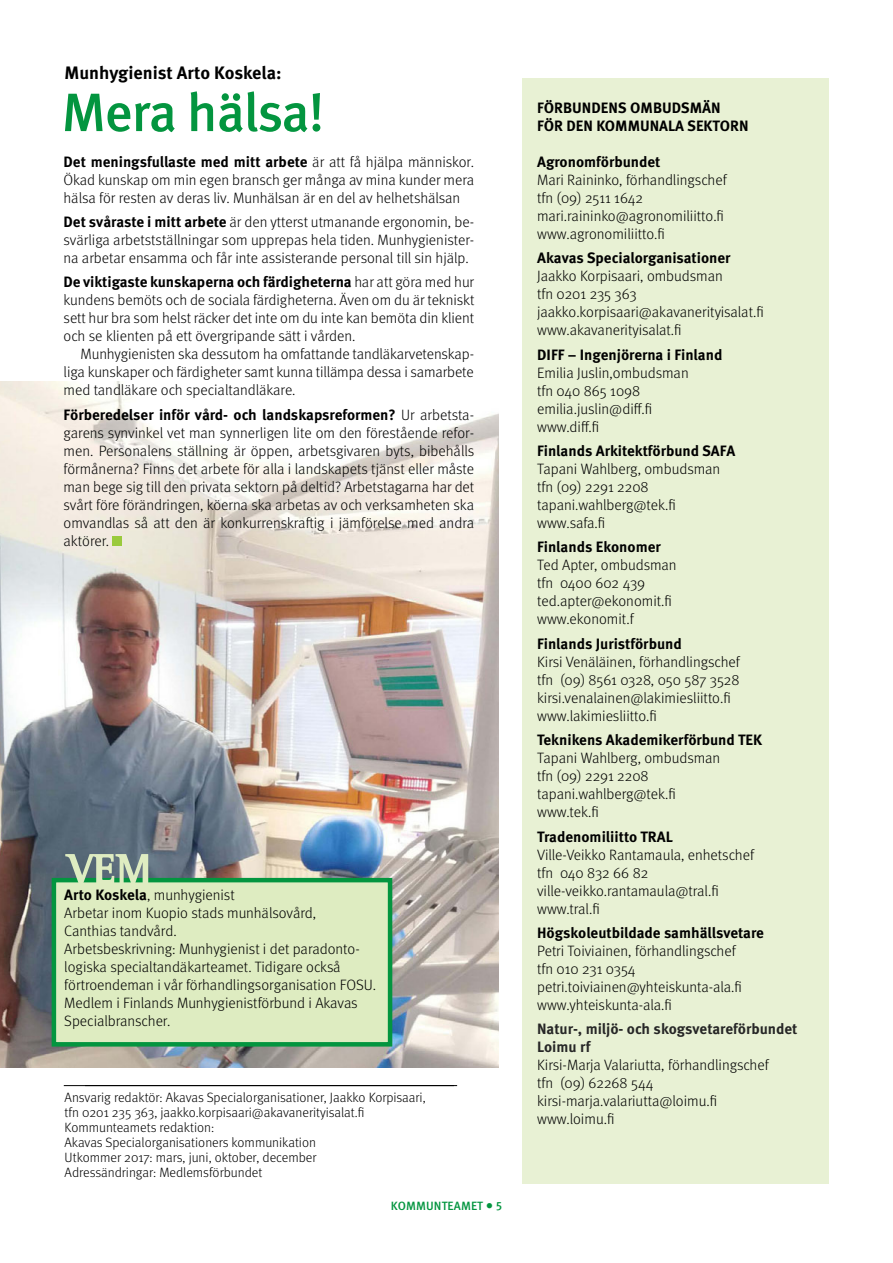
<style>
.page{position:relative;width:893px;height:1263px;background:#fff}
.page>*{position:absolute;margin:0;border:0;box-sizing:border-box;transform-origin:0 0}
.ots_met_1{font:500 54px "Meta OT";letter-spacing:-.03em;color:#03953f}
.älä_met_ru{font:700 18px "Meta OT";letter-spacing:-.005em;color:#000}
.leipis_met_10_12_EI{font:300 15px/18px "Meta OT";color:#000;text-align:justify}
.asiamiehet_met_leipi{font:300 15px "Meta OT";color:#000}
.asiamiehet_met_liitt{font:700 15px/18px "Meta OT";color:#000}
.leipis_met_10_12_ru{font:300 15px/18px "Meta OT";letter-spacing:-.005em;color:#000;text-align:justify}
.asiamiehet_met_liitt-2{font:700 15px/18px "Meta OT";color:#262626}
.asiamiehet_met_leipi-2{font:700 15px "Meta OT";color:#000}
.leipis_met_10_12_EI-2{font:300 13.5px/15px "Meta OT";color:#000}
.asiamiehet_met_leipi-3{font:300 13.5px "Meta OT";color:#000}
.t1{font:500 12px "Meta OT";letter-spacing:.01em;color:#03953f}
.s1{font-weight:700}
.s2{font-size:15px}
</style>
<div class="page">
<div style="left:522px;top:79px;width:307px;height:1105px;background:#e8f1d4"></div>
<hr style="left:64px;top:1085px;width:390px;height:1px;background:#000">
<img style="left:0;top:382px;width:499px;height:685px">
<hr style="left:85px;top:1085px;width:372px;height:1px;background:#000">
<div style="left:113px;top:536px;width:9px;height:10px;background:#9aca3c"></div>
<svg style="left:49px;top:876px;width:346px;height:173px;background:#cbe2b6"></svg>
<svg style="left:65px;top:854px;width:83px;height:29px;background:#92ad96"></svg>
<p class="älä_met_ru" style="left:65px;top:61px;width:218px">Munhygienist Arto Koskela:</p>
<p class="ots_met_1" style="left:61px;top:79px;width:264px">Mera hälsa!</p>
<p class="leipis_met_10_12_EI" style="left:64px;top:153px;width:412px"><span class="s1">Det meningsfullaste med mitt arbete</span> är att få hjälpa människor.<br>Ökad kunskap om min egen bransch ger många av mina kunder mera hälsa för resten av deras liv. Munhälsan är en del av helhetshälsan</p>
<p class="leipis_met_10_12_EI" style="left:64px;top:213px;width:412px"><span class="s1">Det svåraste i mitt arbete</span> är den ytterst utmanande ergonomin, be&shy;svärliga arbetstställningar som upprepas hela tiden. Munhygienister&shy;na arbetar ensamma och får inte assisterande personal till sin hjälp.</p>
<p class="leipis_met_10_12_EI" style="left:64px;top:273px;width:412px"><span class="s1">De viktigaste kunskaperna och färdigheterna</span> har att göra med hur kundens bemöts och de sociala färdigheterna. Även om du är tekniskt sett hur bra som helst räcker det inte om du inte kan bemöta din klient och se klienten på ett övergripande sätt i vården.</p>
<p class="leipis_met_10_12_ru" style="left:64px;top:345px;width:412px;text-indent:17px">Munhygienisten ska dessutom ha omfattande tandläkarvetenskap&shy;liga kunskaper och färdigheter samt kunna tillämpa dessa i samarbete med tandläkare och specialtandläkare.</p>
<p class="leipis_met_10_12_EI" style="left:64px;top:406px;width:412px"><span class="s1">Förberedelser inför vård- och landskapsreformen?</span> Ur arbetsta&shy;garens synvinkel vet man synnerligen lite om den förestående refor&shy;men. Personalens ställning är öppen, arbetsgivaren byts, bibehålls förmånerna? Finns det arbete för alla i landskapets tjänst eller måste man bege sig till den privata sektorn på deltid? Arbetstagarna har det svårt före förändringen, köerna ska arbetas av och verksamheten ska omvandlas så att den är konkurrenskraftig i jämförelse med andra aktörer.</p>
<p class="leipis_met_10_12_EI" style="left:64px;top:886px;width:172px"><span class="s1">Arto Koskela</span>, munhygienist</p>
<p class="leipis_met_10_12_EI" style="left:64px;top:904px;width:253px">Arbetar inom Kuopio stads munhälsovård,<br>Canthias tandvård.</p>
<p class="leipis_met_10_12_EI" style="left:64px;top:940px;width:313px;text-align:left">Arbetsbeskrivning: Munhygienist i det paradonto&shy;logiska specialtandäkarteamet. Tidigare också förtroendeman i vår förhandlingsorganisation FOSU.<br>Medlem i Finlands Munhygienistförbund i Akavas Specialbranscher.</p>
<p class="leipis_met_10_12_EI-2" style="left:65px;top:1090px;width:363px">Ansvarig redaktör: Akavas Specialorganisationer, Jaakko Korpisaari, tfn 0201 235 363, jaakko.korpisaari@akavanerityisalat.fi</p>
<p class="leipis_met_10_12_EI-2" style="left:65px;top:1120px;width:253px">Kommunteamets redaktion:<br>Akavas Specialorganisationers kommunikation</p>
<p class="asiamiehet_met_leipi-3" style="left:65px;top:1149px;width:253px">Utkommer 2017: mars, juni, oktober, december</p>
<p class="leipis_met_10_12_EI-2" style="left:65px;top:1165px;width:199px">Adressändringar: Medlemsförbundet</p>
<p class="t1" style="left:391px;top:1198px;width:113px">KOMMUNTEAMET <span class="s2">•</span> 5</p>
<p class="asiamiehet_met_liitt" style="left:537px;top:99px;width:213px">FÖRBUNDENS OMBUDSMÄN<br>FÖR DEN KOMMUNALA SEKTORN</p>
<p class="asiamiehet_met_liitt" style="left:537px;top:153px;width:125px">Agronomförbundet</p>
<p class="asiamiehet_met_leipi" style="left:537px;top:171px;width:191px">Mari Raininko, förhandlingschef</p>
<p class="asiamiehet_met_leipi" style="left:537px;top:189px;width:107px">tfn (09) 2511 1642</p>
<p class="asiamiehet_met_leipi" style="left:537px;top:207px;width:188px">mari.raininko@agronomiliitto.fi</p>
<p class="asiamiehet_met_leipi" style="left:537px;top:225px;width:129px">www.agronomiliitto.fi</p>
<p class="asiamiehet_met_liitt" style="left:537px;top:249px;width:195px">Akavas Specialorganisationer</p>
<p class="asiamiehet_met_leipi" style="left:537px;top:267px;width:187px">Jaakko Korpisaari, ombudsman</p>
<p class="asiamiehet_met_leipi" style="left:537px;top:285px;width:101px">tfn 0201 235 363</p>
<p class="asiamiehet_met_leipi" style="left:537px;top:303px;width:228px">jaakko.korpisaari@akavanerityisalat.fi</p>
<p class="asiamiehet_met_leipi" style="left:537px;top:321px;width:146px">www.akavanerityisalat.fi</p>
<p class="asiamiehet_met_leipi-2" style="left:537px;top:345px;width:187px">DIFF – Ingenjörerna i Finland</p>
<p class="asiamiehet_met_leipi" style="left:537px;top:364px;width:153px">Emilia Juslin,ombudsman</p>
<p class="asiamiehet_met_leipi" style="left:537px;top:382px;width:104px">tfn 040 865 1098</p>
<p class="asiamiehet_met_leipi" style="left:537px;top:400px;width:116px">emilia.juslin@diff.fi</p>
<p class="asiamiehet_met_leipi" style="left:537px;top:418px;width:64px">www.diff.fi</p>
<p class="asiamiehet_met_liitt" style="left:537px;top:442px;width:200px">Finlands Arkitektförbund SAFA</p>
<p class="asiamiehet_met_leipi" style="left:537px;top:460px;width:185px">Tapani Wahlberg, ombudsman</p>
<p class="asiamiehet_met_leipi" style="left:537px;top:478px;width:113px">tfn (09) 2291 2208</p>
<p class="asiamiehet_met_leipi" style="left:537px;top:496px;width:140px">tapani.wahlberg@tek.fi</p>
<p class="asiamiehet_met_leipi" style="left:537px;top:514px;width:70px">www.safa.fi</p>
<p class="asiamiehet_met_liitt" style="left:537px;top:538px;width:125px">Finlands Ekonomer</p>
<p class="asiamiehet_met_leipi" style="left:537px;top:556px;width:141px">Ted Apter, ombudsman</p>
<p class="asiamiehet_met_leipi" style="left:537px;top:574px;width:110px">tfn 0400 602 439</p>
<p class="asiamiehet_met_leipi" style="left:537px;top:592px;width:136px">ted.apter@ekonomit.fi</p>
<p class="asiamiehet_met_leipi" style="left:537px;top:610px;width:98px">www.ekonomit.f</p>
<p class="asiamiehet_met_liitt" style="left:537px;top:635px;width:146px">Finlands Juristförbund</p>
<p class="asiamiehet_met_leipi" style="left:537px;top:653px;width:204px">Kirsi Venäläinen, förhandlingschef</p>
<p class="asiamiehet_met_leipi" style="left:537px;top:671px;width:204px">tfn (09) 8561 0328, 050 587 3528</p>
<p class="asiamiehet_met_leipi" style="left:537px;top:689px;width:195px">kirsi.venalainen@lakimiesliitto.fi</p>
<p class="asiamiehet_met_leipi" style="left:537px;top:707px;width:121px">www.lakimiesliitto.fi</p>
<p class="asiamiehet_met_liitt" style="left:537px;top:731px;width:226px">Teknikens Akademikerförbund TEK</p>
<p class="asiamiehet_met_leipi" style="left:537px;top:749px;width:185px">Tapani Wahlberg, ombudsman</p>
<p class="asiamiehet_met_leipi" style="left:537px;top:767px;width:113px">tfn (09) 2291 2208</p>
<p class="asiamiehet_met_leipi" style="left:537px;top:785px;width:140px">tapani.wahlberg@tek.fi</p>
<p class="asiamiehet_met_leipi" style="left:537px;top:803px;width:63px">www.tek.fi</p>
<p class="asiamiehet_met_liitt" style="left:537px;top:827px;width:137px">Tradenomiliitto TRAL</p>
<p class="asiamiehet_met_leipi" style="left:537px;top:845px;width:218px">Ville-Veikko Rantamaula, enhetschef</p>
<p class="asiamiehet_met_leipi" style="left:537px;top:863px;width:113px">tfn 040 832 66 82</p>
<p class="asiamiehet_met_leipi" style="left:537px;top:881px;width:183px">ville-veikko.rantamaula@tral.fi</p>
<p class="asiamiehet_met_leipi" style="left:537px;top:899px;width:64px">www.tral.fi</p>
<p class="asiamiehet_met_liitt" style="left:537px;top:924px;width:228px">Högskoleutbildade samhällsvetare</p>
<p class="asiamiehet_met_leipi" style="left:537px;top:942px;width:200px">Petri Toiviainen, förhandlingschef</p>
<p class="asiamiehet_met_leipi" style="left:537px;top:960px;width:100px">tfn 010 231 0354</p>
<p class="asiamiehet_met_leipi" style="left:537px;top:978px;width:206px">petri.toiviainen@yhteiskunta-ala.fi</p>
<p class="asiamiehet_met_leipi" style="left:537px;top:996px;width:136px">www.yhteiskunta-ala.fi</p>
<p class="asiamiehet_met_liitt-2" style="left:537px;top:1020px;width:262px">Natur-, miljö- och skogsvetareförbundet<br>Loimu rf</p>
<p class="asiamiehet_met_leipi" style="left:537px;top:1056px;width:233px">Kirsi-Marja Valariutta, förhandlingschef</p>
<p class="asiamiehet_met_leipi" style="left:537px;top:1074px;width:118px">tfn (09) 62268 544</p>
<p class="asiamiehet_met_leipi" style="left:537px;top:1092px;width:182px">kirsi-marja.valariutta@loimu.fi</p>
<p class="asiamiehet_met_leipi" style="left:537px;top:1110px;width:79px">www.loimu.fi</p>
</div>
